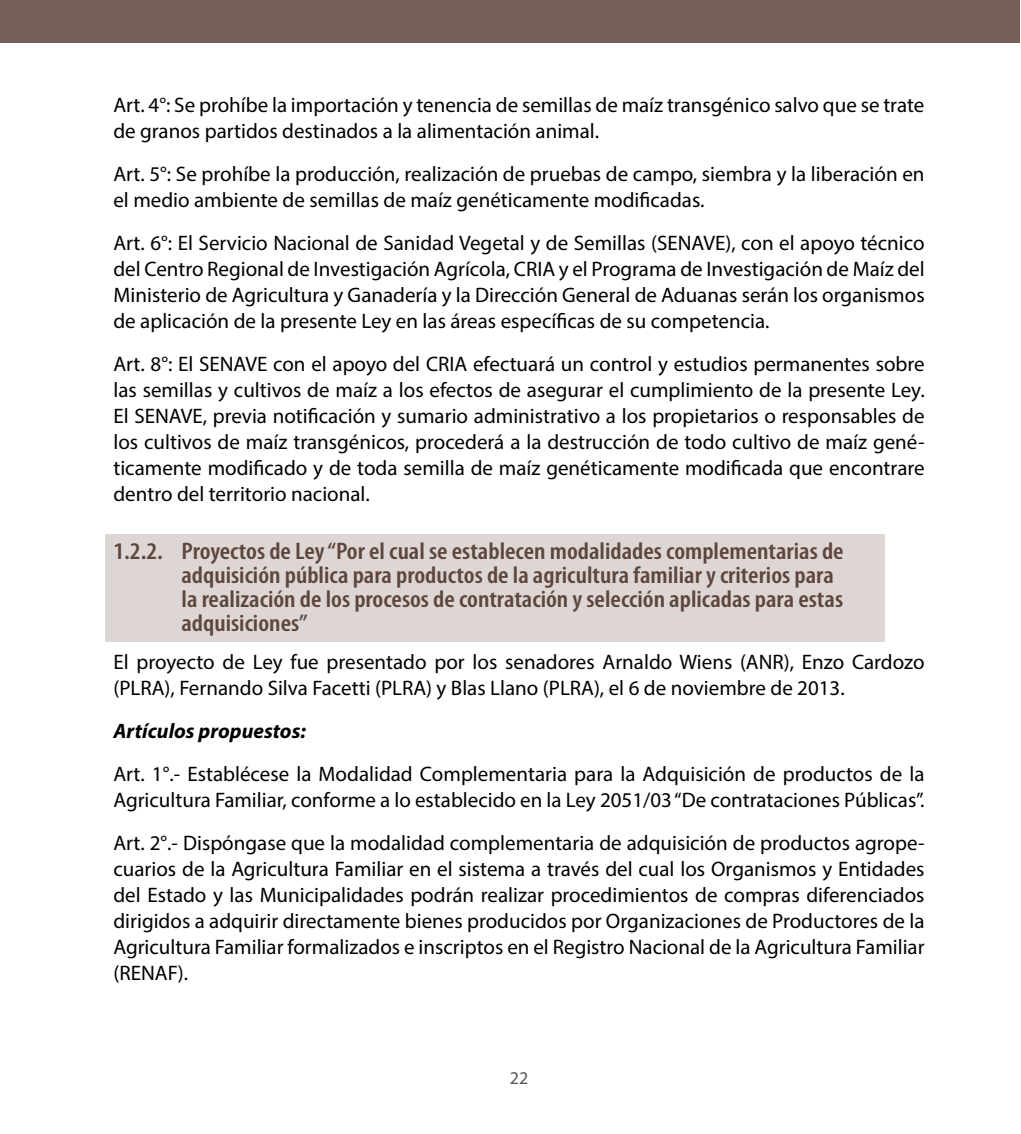
<style>
.page{position:relative;width:1021px;height:1134px;background:#fff}
.page>*{position:absolute;margin:0;border:0;box-sizing:border-box;transform-origin:0 0}
.t1{font:600 condensed 24px/24px "Myriad Pro";color:#5d463e;scale:1.1 1}
.t2{font:21px/26px "Myriad Pro";color:#000}
.t3{font:italic 700 21px "Myriad Pro";color:#000}
.t4{font:18px "Myriad Pro";color:#575756}
</style>
<div class="page">
<div style="left:0;top:0;width:1019px;height:43px;background:#755f56"></div>
<div style="left:105px;top:534px;width:779px;height:107px;background:#ddd6d4"></div>
<p class="t2" style="left:113px;top:92px;width:812px">Art. 4°: Se prohíbe la importación y tenencia de semillas de maíz transgénico salvo que se trate de granos partidos destinados a la alimentación animal.</p>
<p class="t2" style="left:113px;top:161px;width:812px">Art. 5°: Se prohíbe la producción, realización de pruebas de campo, siembra y la liberación en el medio ambiente de semillas de maíz genéticamente modificadas.</p>
<p class="t2" style="left:113px;top:230px;width:812px;text-align:justify">Art. 6°: El Servicio Nacional de Sanidad Vegetal y de Semillas (SENAVE), con el apoyo técnico del Centro Regional de Investigación Agrícola, CRIA y el Programa de Investigación de Maíz del Ministerio de Agricultura y Ganadería y la Dirección General de Aduanas serán los organismos de aplicación de la presente Ley en las áreas específicas de su competencia.</p>
<p class="t2" style="left:113px;top:351px;width:812px;text-align:justify">Art. 8°: El SENAVE con el apoyo del CRIA efectuará un control y estudios permanentes sobre las semillas y cultivos de maíz a los efectos de asegurar el cumplimiento de la presente Ley.<br>El SENAVE, previa notificación y sumario administrativo a los propietarios o responsables de los cultivos de maíz transgénicos, procederá a la destrucción de todo cultivo de maíz gené&shy;ticamente modificado y de toda semilla de maíz genéticamente modificada que encontrare dentro del territorio nacional.</p>
<p class="t1" style="left:181px;top:540px;width:603px;text-indent:-68px">1.2.2. Proyectos de Ley “Por el cual se establecen modalidades complementarias de adquisición pública para productos de la agricultura familiar y criterios para la realización de los procesos de contratación y selección aplicadas para estas adquisiciones”</p>
<p class="t2" style="left:113px;top:648px;width:812px">El proyecto de Ley fue presentado por los senadores Arnaldo Wiens (ANR), Enzo Cardozo (PLRA), Fernando Silva Facetti (PLRA) y Blas Llano (PLRA), el 6 de noviembre de 2013.</p>
<p class="t3" style="left:113px;top:717px;width:194px">Artículos propuestos:</p>
<p class="t2" style="left:113px;top:760px;width:812px">Art. 1°.- Establécese la Modalidad Complementaria para la Adquisición de productos de la<br>Agricultura Familiar, conforme a lo establecido en la Ley 2051/03 “De contrataciones Públicas”.</p>
<p class="t2" style="left:113px;top:829px;width:812px;text-align:justify">Art. 2°.- Dispóngase que la modalidad complementaria de adquisición de productos agrope&shy;cuarios de la Agricultura Familiar en el sistema a través del cual los Organismos y Entidades del Estado y las Municipalidades podrán realizar procedimientos de compras diferenciados dirigidos a adquirir directamente bienes producidos por Organizaciones de Productores de la Agricultura Familiar formalizados e inscriptos en el Registro Nacional de la Agricultura Familiar (RENAF).</p>
<p class="t4" style="left:510px;top:1066px;width:20px">22</p>
</div>
